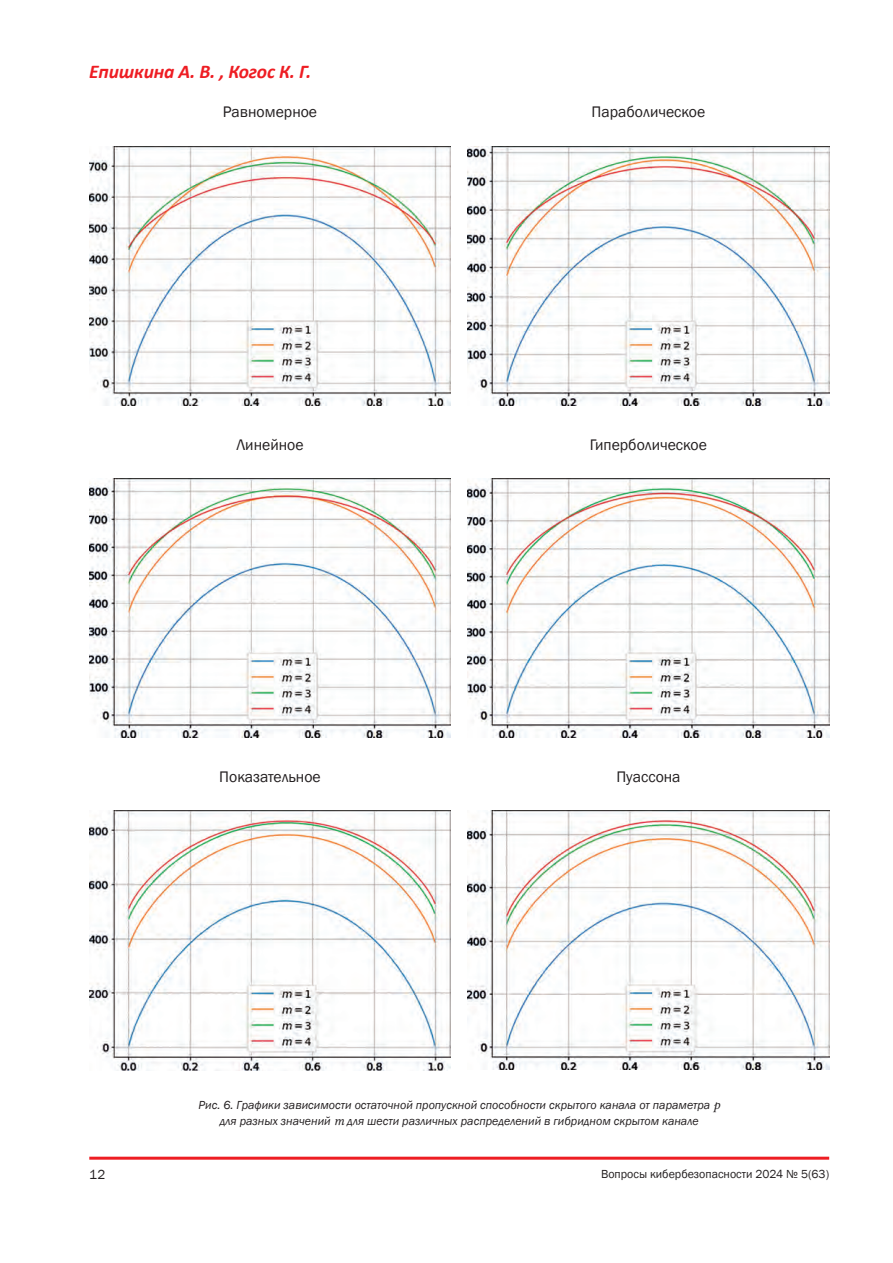
<style>
.page{position:relative;width:893px;height:1263px;background:#fff}
.page>*{position:absolute;margin:0;border:0;box-sizing:border-box;transform-origin:0 0}
.t1{font:italic 700 19.5px "Calibri";letter-spacing:-.01em;color:#ee1d23}
.t2{font:15.75px "Franklin Gothic";color:#231f20}
.t3{font:13.5px "Franklin Gothic";color:#231f20}
.t4{font:italic 12px/16.2px "Franklin Gothic";color:#231f20;text-align:center}
.t5{font:12px "Franklin Gothic";color:#231f20}
.s1{font-family:"Libertinus Serif";font-size:13.5px}
</style>
<div class="page">
<hr style="left:89px;top:1157px;width:740px;height:3px;background:#ee1d23">
<img style="left:89px;top:146px;width:362px;height:259px">
<img style="left:89px;top:478px;width:362px;height:259px">
<img style="left:89px;top:811px;width:362px;height:259px">
<img style="left:468px;top:146px;width:361px;height:259px">
<img style="left:468px;top:478px;width:361px;height:259px">
<img style="left:468px;top:811px;width:361px;height:259px">
<h1 class="t1" style="left:89px;top:58px;width:224px">Епишкина А. В. , Когос К. Г.</h1>
<h2 class="t2" style="left:223px;top:102px;width:96px">Равномерное</h2>
<h2 class="t2" style="left:592px;top:102px;width:115px">Параболическое</h2>
<h2 class="t2" style="left:236px;top:435px;width:69px">Линейное</h2>
<h2 class="t2" style="left:590px;top:435px;width:119px">Гиперболическое</h2>
<h2 class="t2" style="left:219px;top:767px;width:103px">Показательное</h2>
<h2 class="t2" style="left:616px;top:767px;width:66px">Пуассона</h2>
<p class="t3" style="left:89px;top:1166px;width:17px">12</p>
<p class="t4" style="left:199px;top:1097px;width:523px">Рис. 6. Графики зависимости остаточной пропускной способности скрытого канала от параметра <span class="s1">p </span>для разных значений <span class="s1">m</span> для шести различных распределений в гибридном скрытом канале</p>
<p class="t5" style="left:601px;top:1166px;width:230px">Вопросы кибербезопасности 2024 № 5(63)</p>
</div>
